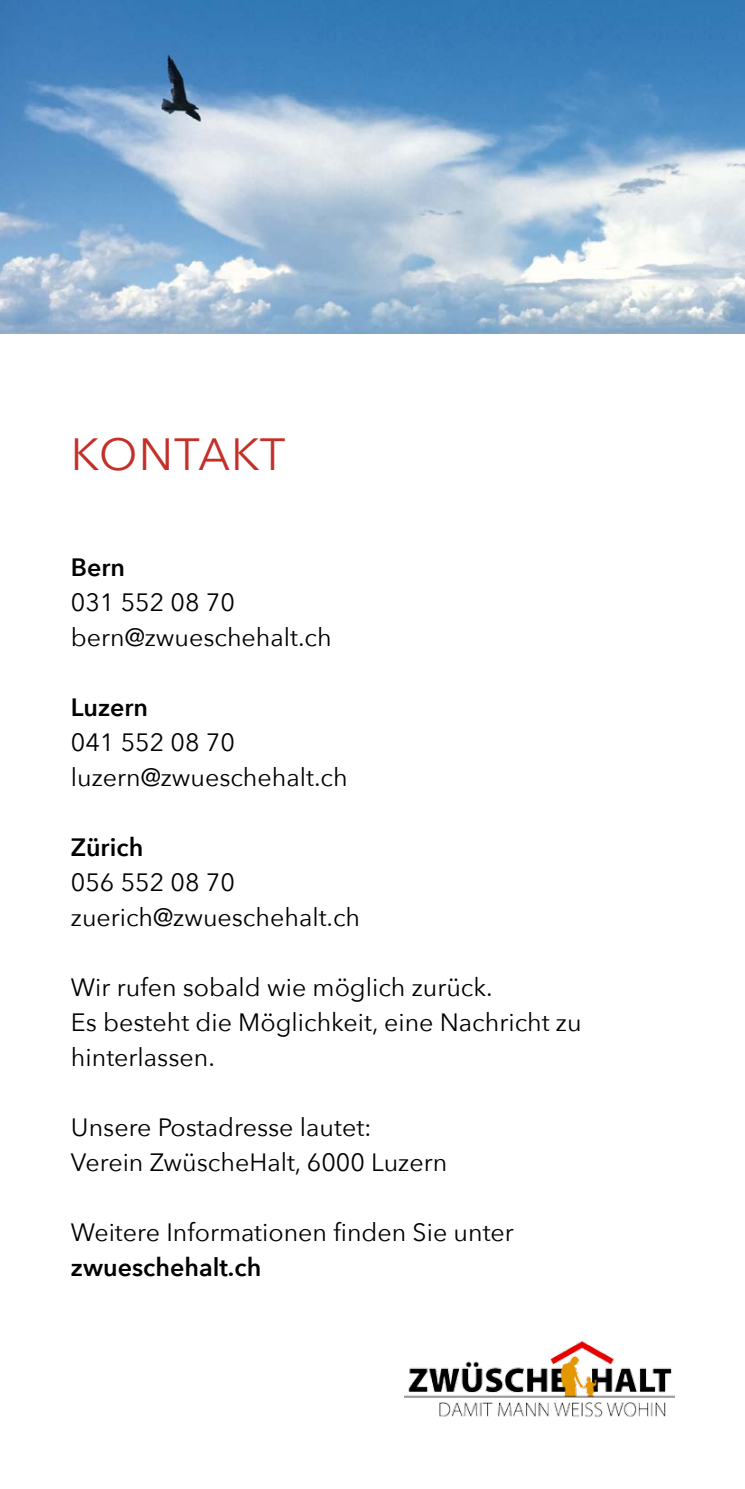
<style>
.page{position:relative;width:745px;height:1489px;background:#fff}
.page>*{position:absolute;margin:0;border:0;box-sizing:border-box;transform-origin:0 0}
.t1{font:45px "Avenir Next";letter-spacing:.025em;color:#c42f29}
.t2{font:25px/35px "Avenir Next";color:#000}
.t3{font:600 25px "Avenir Next";color:#000}
</style>
<div class="page">
<img style="left:0;top:0;width:744px;height:333px">
<img style="left:404px;top:1340px;width:269px;height:78px">
<h1 class="t1" style="left:71px;top:417px;width:216px">Kontakt</h1>
<p class="t3" style="left:71px;top:545px;width:56px">Bern</p>
<p class="t2" style="left:71px;top:583px;width:262px">031 552 08 70 bern@zwueschehalt.ch</p>
<p class="t3" style="left:71px;top:685px;width:79px">Luzern</p>
<p class="t2" style="left:71px;top:723px;width:278px">041 552 08 70 luzern@zwueschehalt.ch</p>
<p class="t3" style="left:71px;top:825px;width:74px">Zürich</p>
<p class="t2" style="left:71px;top:863px;width:290px">056 552 08 70 zuerich@zwueschehalt.ch</p>
<p class="t2" style="left:71px;top:968px;width:512px">Wir rufen sobald wie möglich zurück.<br>Es besteht die Möglichkeit, eine Nachricht zu hinterlassen.</p>
<p class="t2" style="left:71px;top:1108px;width:377px">U nsere Postadresse lautet:<br>Verein ZwüscheHalt, 6000 Luzern</p>
<p class="t2" style="left:71px;top:1213px;width:444px">Weitere I nformationen finden Sie unter</p>
<p class="t3" style="left:71px;top:1245px;width:192px">zwueschehalt.ch</p>
</div>
